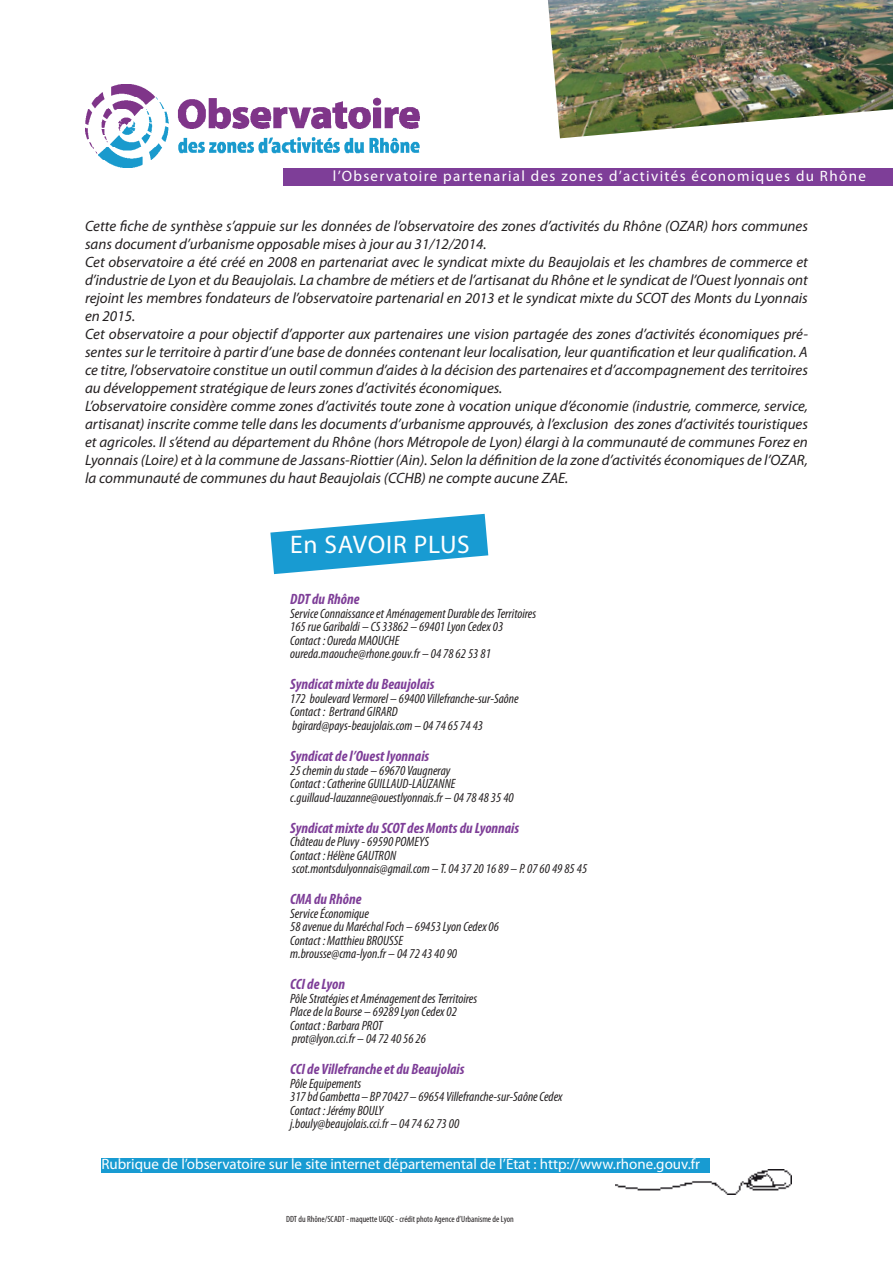
<style>
.page{position:relative;width:893px;height:1263px;background:#fff}
.page>*{position:absolute;margin:0;border:0;box-sizing:border-box;transform-origin:0 0}
.t1{font:25.5px "Myriad Pro";letter-spacing:.03em;color:#fff}
.t2{font:italic 15px/18px "Myriad Pro";color:#231f20;text-align:justify}
.t3{font:italic 700 condensed 15px "Myriad Pro";color:#7e3e98}
.t4{font:15px "Myriad Pro";letter-spacing:.005em;color:#fff}
.t5{font:15px "Myriad Pro";letter-spacing:.09em;color:#fff}
.t6{font:italic condensed 13.5px "Myriad Pro";color:#231f20}
.t7{font:condensed 9px "Myriad Pro";color:#231f20}
</style>
<div class="page">
<svg style="left:270px;top:514px;width:218px;height:60px"></svg>
<img style="left:616px;top:1170px;width:175px;height:24px">
<div style="left:101px;top:1158px;width:609px;height:14px;background:#189bd2"></div>
<img style="left:85px;top:85px;width:334px;height:82px">
<div style="left:283px;top:168px;width:610px;height:18px;background:#7e3e98"></div>
<img style="left:548px;top:0;width:345px;height:138px">
<p class="t5" style="left:333px;top:167px;width:535px">l’Observatoire partenarial des zones d’activités économiques du Rhône</p>
<p class="t2" style="left:85px;top:216px;width:724px">Cette fiche de synthèse s’appuie sur les données de l’observatoire des zones d’activités du Rhône (OZAR) hors communes sans document d’urbanisme opposable mises à jour au 31/12/2014.</p>
<p class="t2" style="left:85px;top:252px;width:724px">Cet observatoire a été créé en 2008 en partenariat avec le syndicat mixte du Beaujolais et les chambres de commerce et d’industrie de Lyon et du Beaujolais. La chambre de métiers et de l’artisanat du Rhône et le syndicat de l’Ouest lyonnais ont rejoint les membres fondateurs de l’observatoire partenarial en 2013 et le syndicat mixte du SCOT des Monts du Lyonnais en 2015.</p>
<p class="t2" style="left:85px;top:324px;width:724px">Cet observatoire a pour objectif d’apporter aux partenaires une vision partagée des zones d’activités économiques pré&shy;sentes sur le territoire à partir d’une base de données contenant leur localisation, leur quantification et leur qualification. A ce titre, l’observatoire constitue un outil commun d’aides à la décision des partenaires et d’accompagnement des territoires au développement stratégique de leurs zones d’activités économiques.</p>
<p class="t2" style="left:85px;top:396px;width:724px">L’observatoire considère comme zones d’activités toute zone à vocation unique d’économie (industrie, commerce, service, artisanat) inscrite comme telle dans les documents d’urbanisme approuvés, à l’exclusion des zones d’activités touristiques et agricoles. Il s’étend au département du Rhône (hors Métropole de Lyon) élargi à la communauté de communes Forez en Lyonnais (Loire) et à la commune de Jassans-Riottier (Ain). Selon la définition de la zone d’activités économiques de l’OZAR, la communauté de communes du haut Beaujolais (CCHB) ne compte aucune ZAE.</p>
<p class="t1" style="left:290px;top:528px;width:181px">En SAVOIR PLUS</p>
<p class="t3" style="left:290px;top:590px;width:71px">DDT du Rhône</p>
<p class="t6" style="left:290px;top:605px;width:248px">Service Connaissance et Aménagement Durable des Territoires</p>
<p class="t6" style="left:290px;top:619px;width:215px">165 rue Garibaldi – CS 33862 – 69401 Lyon Cedex 03</p>
<p class="t6" style="left:290px;top:632px;width:111px">Contact : Oureda MAOUCHE</p>
<p class="t6" style="left:290px;top:646px;width:202px">oureda.maouche@rhone.gouv.fr – 04 78 62 53 81</p>
<p class="t3" style="left:290px;top:675px;width:146px">Syndicat mixte du Beaujolais</p>
<p class="t6" style="left:290px;top:690px;width:230px">172 boulevard Vermorel – 69400 Villefranche-sur-Saône</p>
<p class="t6" style="left:290px;top:704px;width:109px">Contact : Bertrand GIRARD</p>
<p class="t6" style="left:292px;top:717px;width:192px">bgirard@pays-beaujolais.com – 04 74 65 74 43</p>
<p class="t3" style="left:290px;top:747px;width:141px">Syndicat de l’Ouest lyonnais</p>
<p class="t6" style="left:290px;top:762px;width:162px">25 chemin du stade – 69670 Vaugneray</p>
<p class="t6" style="left:290px;top:775px;width:167px">Contact : Catherine GUILLAUD-LAUZANNE</p>
<p class="t6" style="left:290px;top:789px;width:225px">c.guillaud-lauzanne@ouestlyonnais.fr – 04 78 48 35 40</p>
<p class="t3" style="left:290px;top:818px;width:231px">Syndicat mixte du SCOT des Monts du Lyonnais</p>
<p class="t6" style="left:290px;top:833px;width:141px">Château de Pluvy - 69590 POMEYS</p>
<p class="t6" style="left:290px;top:847px;width:107px">Contact : Hélène GAUTRON</p>
<p class="t6" style="left:292px;top:860px;width:297px">scot.montsdulyonnais@gmail.com – T. 04 37 20 16 89 – P. 07 60 49 85 45</p>
<p class="t3" style="left:290px;top:890px;width:73px">CMA du Rhône</p>
<p class="t6" style="left:290px;top:905px;width:80px">Service Économique</p>
<p class="t6" style="left:290px;top:919px;width:210px">58 avenue du Maréchal Foch – 69453 Lyon Cedex 06</p>
<p class="t6" style="left:290px;top:932px;width:114px">Contact : Matthieu BROUSSE</p>
<p class="t6" style="left:290px;top:946px;width:168px">m.brousse@cma-lyon.fr – 04 72 43 40 90</p>
<p class="t3" style="left:290px;top:975px;width:56px">CCI de Lyon</p>
<p class="t6" style="left:290px;top:990px;width:189px">Pôle Stratégies et Aménagement des Territoires</p>
<p class="t6" style="left:290px;top:1004px;width:168px">Place de la Bourse – 69289 Lyon Cedex 02</p>
<p class="t6" style="left:290px;top:1017px;width:94px">Contact : Barbara PROT</p>
<p class="t6" style="left:292px;top:1031px;width:135px">prot@lyon.cci.fr – 04 72 40 56 26</p>
<p class="t3" style="left:290px;top:1060px;width:176px">CCI de Villefranche et du Beaujolais</p>
<p class="t6" style="left:290px;top:1075px;width:72px">Pôle Equipements</p>
<p class="t6" style="left:290px;top:1089px;width:274px">317 bd Gambetta – BP 70427 – 69654 Villefranche-sur-Saône Cedex</p>
<p class="t6" style="left:290px;top:1102px;width:95px">Contact : Jérémy BOULY</p>
<p class="t6" style="left:290px;top:1116px;width:171px">j.bouly@beaujolais.cci.fr – 04 74 62 73 00</p>
<p class="t4" style="left:101px;top:1155px;width:600px">Rubrique de l’observatoire sur le site internet départemental de l’État : http://www.rhone.gouv.fr</p>
<p class="t7" style="left:286px;top:1214px;width:229px">DDT du Rhône/SCADT - maquette UGQC - crédit photo Agence d’Urbanisme de Lyon</p>
</div>
